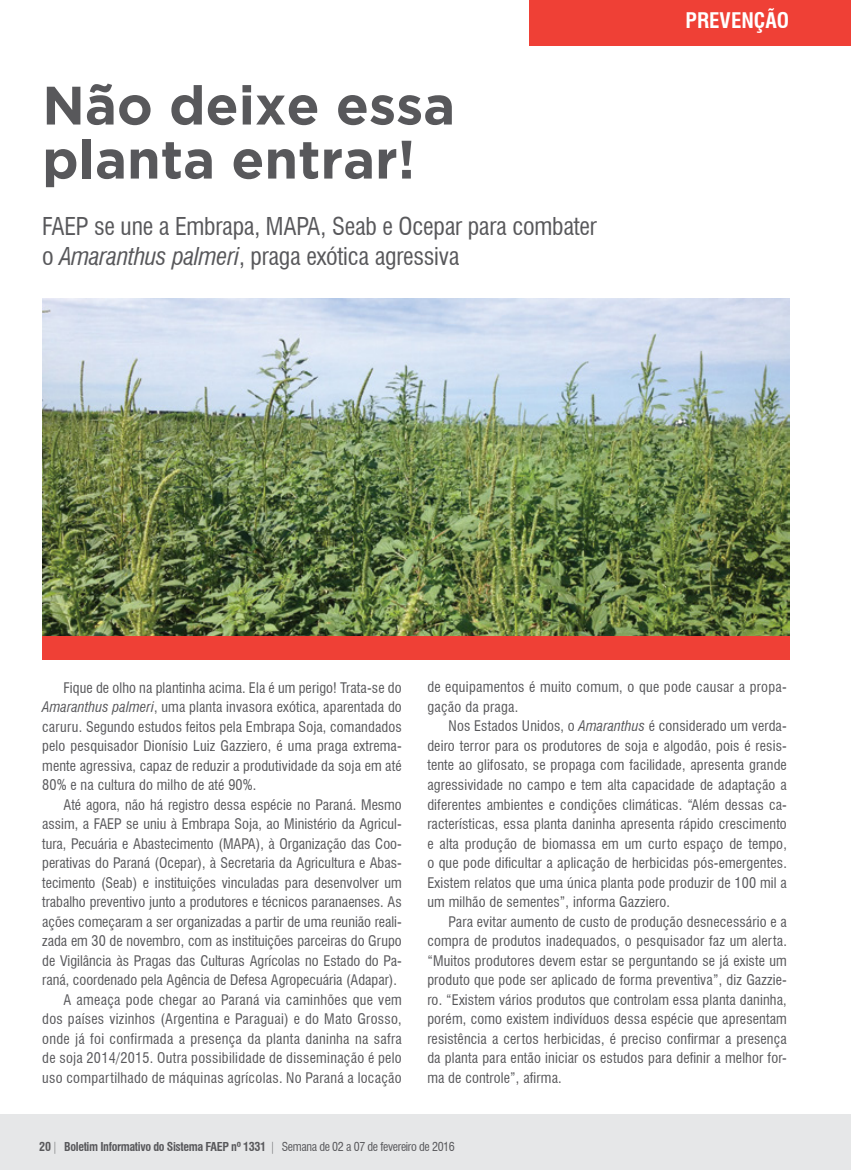
<style>
.page{position:relative;width:851px;height:1170px;background:#fff}
.page>*{position:absolute;margin:0;border:0;box-sizing:border-box;transform-origin:0 0}
.t1{font:700 54px/54px "Gotham";color:#58585b}
.t2{font:condensed 24px/30px "Swiss 721 BT";letter-spacing:-.01em;color:#58585b}
.t3{font:700 condensed 21px "Swiss 721 BT";color:#fff}
.t4{font:condensed 14.25px/19.5px "Swiss 721 BT";color:#58585b;text-align:justify}
.t5{font:condensed 14.25px/19.5px "Swiss 721 BT";letter-spacing:.02em;color:#58585b}
.t6{font:700 condensed 12px "Swiss 721 BT";letter-spacing:-.03em;color:#58585b}
.s1{font-style:italic}
.s2{font-weight:400}
</style>
<div class="page">
<div style="left:0;top:1113px;width:850px;height:56px;background:#e6e7e8"></div>
<div style="left:529px;top:0;width:321px;height:46px;background:#ef4036"></div>
<img style="left:42px;top:299px;width:747px;height:337px">
<div style="left:42px;top:636px;width:747px;height:23px;background:#ef4036"></div>
<h1 class="t1" style="left:42px;top:77px;width:414px">Não deixe essa planta entrar!</h1>
<h2 class="t2" style="left:42px;top:211px;width:556px">FAEP se une a Embrapa, MAPA, Seab e Ocepar para combater o <span class="s1">Amaranthus palmeri</span>, praga exótica agressiva</h2>
<h3 class="t3" style="left:685px;top:8px;width:105px">PREVENÇÃO</h3>
<p class="t4" style="left:42px;top:677px;width:361px;text-indent:21px">Fique de olho na plantinha acima. Ela é um perigo! Trata-se do <span class="s1">Amaranthus palmeri</span>, uma planta invasora exótica, aparentada do caruru. Segundo estudos feitos pela Embrapa Soja, comandados pelo pesquisador Dionísio Luiz Gazziero, é uma praga extrema&shy;mente agressiva, capaz de reduzir a produtividade da soja em até 80% e na cultura do milho de até 90%.</p>
<p class="t4" style="left:64px;top:794px;width:340px">Até agora, não há registro dessa espécie no Paraná. Mesmo</p>
<p class="t4" style="left:42px;top:814px;width:361px">assim, a FAEP se uniu à Embrapa Soja, ao Ministério da Agricul-</p>
<p class="t4" style="left:42px;top:833px;width:361px">tura, Pecuária e Abastecimento (MAPA), à Organização das Coo-</p>
<p class="t4" style="left:42px;top:853px;width:361px">perativas do Paraná (Ocepar), à Secretaria da Agricultura e Abas-</p>
<p class="t4" style="left:42px;top:872px;width:361px">tecimento (Seab) e instituições vinculadas para desenvolver um</p>
<p class="t4" style="left:42px;top:892px;width:361px">trabalho preventivo junto a produtores e técnicos paranaenses. As</p>
<p class="t4" style="left:42px;top:911px;width:361px">ações começaram a ser organizadas a partir de uma reunião reali-</p>
<p class="t4" style="left:42px;top:931px;width:361px">zada em 30 de novembro, com as instituições parceiras do Grupo</p>
<p class="t4" style="left:42px;top:950px;width:361px">de Vigilância às Pragas das Culturas Agrícolas no Estado do Pa-</p>
<p class="t4" style="left:42px;top:970px;width:356px">raná, coordenado pela Agência de Defesa Agropecuária (Adapar).</p>
<p class="t5" style="left:64px;top:989px;width:340px">A ameaça pode chegar ao Paraná via caminhões que vem</p>
<p class="t5" style="left:42px;top:1009px;width:361px">dos países vizinhos (Argentina e Paraguai) e do Mato Grosso,</p>
<p class="t5" style="left:42px;top:1028px;width:361px">onde já foi confirmada a presença da planta daninha na safra</p>
<p class="t5" style="left:42px;top:1048px;width:361px">de soja 2014/2015. Outra possibilidade de disseminação é pelo</p>
<p class="t5" style="left:42px;top:1067px;width:361px">uso compartilhado de máquinas agrícolas. No Paraná a locação</p>
<p class="t5" style="left:427px;top:677px;width:361px">de equipamentos é muito comum, o que pode causar a propa&shy;gação da praga.</p>
<p class="t4" style="left:427px;top:716px;width:361px;text-indent:21px">Nos Estados Unidos, o <span class="s1">Amaranthus</span> é considerado um verda&shy;deiro terror para os produtores de soja e algodão, pois é resis&shy;tente ao glifosato, se propaga com facilidade, apresenta grande agressividade no campo e tem alta capacidade de adaptação a diferentes ambientes e condições climáticas. “Além dessas ca&shy;racterísticas, essa planta daninha apresenta rápido crescimento e alta produção de biomassa em um curto espaço de tempo, o que pode dificultar a aplicação de herbicidas pós-emergentes.<br>Existem relatos que uma única planta pode produzir de 100 mil a um milhão de sementes”, informa Gazziero.</p>
<p class="t4" style="left:427px;top:911px;width:361px;text-indent:21px">Para evitar aumento de custo de produção desnecessário e a compra de produtos inadequados, o pesquisador faz um alerta. “Muitos produtores devem estar se perguntando se já existe um produto que pode ser aplicado de forma preventiva”, diz Gazzie&shy;ro. “Existem vários produtos que controlam essa planta daninha, porém, como existem indivíduos dessa espécie que apresentam resistência a certos herbicidas, é preciso confirmar a presença da planta para então iniciar os estudos para definir a melhor for&shy;ma de controle”, afirma.</p>
<p class="t6" style="left:39px;top:1138px;width:417px">20 <span class="s2">|</span> Boletim Informativo do Sistema FAEP nº 1331 <span class="s2">| Semana de 02 a 07 de fevereiro de 2016</span></p>
</div>
